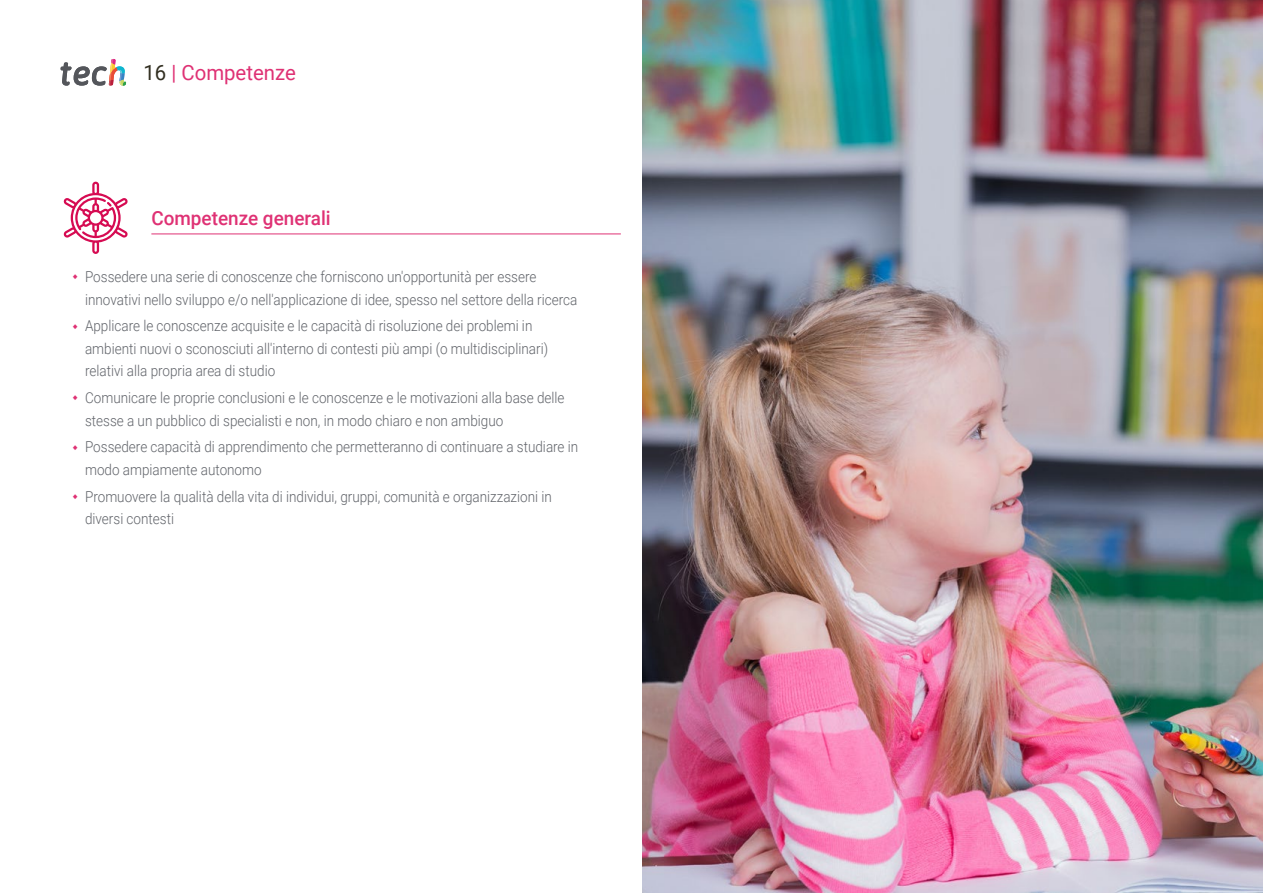
<style>
.page{position:relative;width:1263px;height:893px;background:#fff}
.page>*{position:absolute;margin:0;border:0;box-sizing:border-box;transform-origin:0 0}
.t1{font:21px "Roboto";color:#df3174}
.t2{font:500 19.5px "Roboto";color:#df3174}
.t3{font:300 15px/22.5px "Roboto";color:#61646a;scale:.9 1}
.s1{color:#312e20}
</style>
<div class="page">
<hr style="left:151px;top:234px;width:470px;height:1px;background:#df3174">
<svg style="left:63px;top:182px;width:65px;height:72px"></svg>
<img style="left:642px;top:0;width:621px;height:893px">
<svg style="left:61px;top:59px;width:65px;height:27px"></svg>
<h1 class="t1" style="left:144px;top:57px;width:154px"><span class="s1">16</span> | Competenze</h1>
<h2 class="t2" style="left:151px;top:205px;width:181px">Competenze generali</h2>
<p class="t3" style="left:85px;top:265px;width:548px">Possedere una serie di conoscenze che forniscono un'opportunità per essere innovativi nello sviluppo e/o nell'applicazione di idee, spesso nel settore della ricerca</p>
<p class="t3" style="left:85px;top:314px;width:516px">Applicare le conoscenze acquisite e le capacità di risoluzione dei problemi in ambienti nuovi o sconosciuti all'interno di contesti più ampi (o multidisciplinari) relativi alla propria area di studio</p>
<p class="t3" style="left:85px;top:386px;width:534px">Comunicare le proprie conclusioni e le conoscenze e le motivazioni alla base delle stesse a un pubblico di specialisti e non, in modo chiaro e non ambiguo</p>
<p class="t3" style="left:85px;top:435px;width:550px">Possedere capacità di apprendimento che permetteranno di continuare a studiare in modo ampiamente autonomo</p>
<p class="t3" style="left:85px;top:485px;width:520px">Promuovere la qualità della vita di individui, gruppi, comunità e organizzazioni in diversi contesti</p>
</div>
